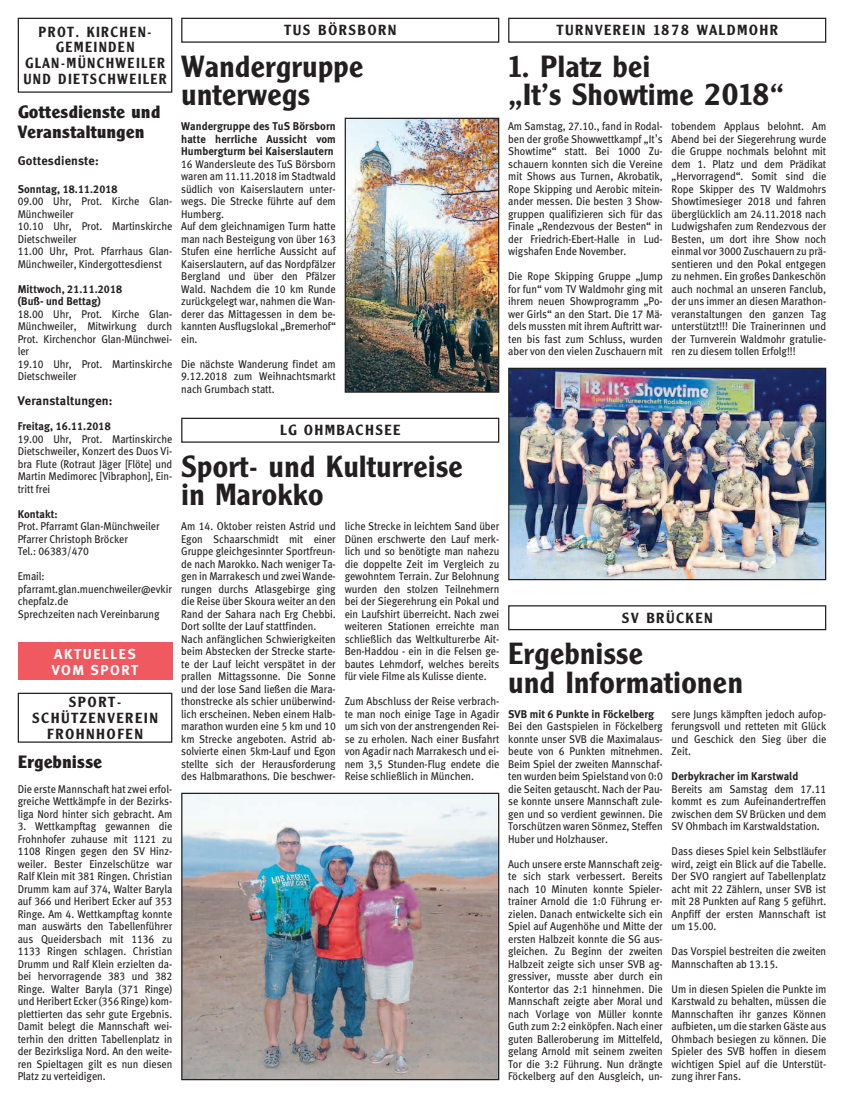
<style>
.page{position:relative;width:844px;height:1102px;background:#fff}
.page>*{position:absolute;margin:0;border:0;box-sizing:border-box;transform-origin:0 0}
.t1{font:600 30px/28.8px "M Clearface Gothic";letter-spacing:.01em;color:#231f20}
.t2{font:700 17.5px/20px "M Clearface Gothic";letter-spacing:.01em;color:#231f20}
.t3{font:600 14.38px/15.9px "M Clearface Gothic";letter-spacing:.115em;color:#231f20;text-align:center}
.t4{font:600 14.38px/15.9px "M Clearface Gothic";letter-spacing:.115em;color:#231f20;text-align:center;scale:.95 1}
.t5{font:14.38px/15.9px "Meta Bold LF";letter-spacing:.11em;color:#fff}
.t6{font:12.5px "Meta Bold LF";letter-spacing:.01em;color:#231f20}
.t7{font:11.25px/12.5px "Meta Book LF";letter-spacing:-.005em;color:#231f20;text-align:justify;scale:.92 1}
.t8{font:11.25px/12.5px "Meta Bold LF";letter-spacing:.005em;color:#231f20;scale:.96 1}
.s1{font-family:"Lucida Grande"}
</style>
<div class="page">
<div style="left:18px;top:18px;width:154px;height:75px;border:1px solid #231f20"></div>
<div style="left:18px;top:643px;width:154px;height:37px;background:#f0595f"></div>
<div style="left:18px;top:693px;width:154px;height:50px;border:1px solid #231f20"></div>
<div style="left:181px;top:18px;width:318px;height:25px;border:1px solid #231f20"></div>
<div style="left:508px;top:605px;width:318px;height:25px;border:1px solid #231f20"></div>
<img style="left:347px;top:120px;width:150px;height:271px">
<div style="left:345px;top:118px;width:154px;height:275px;border:1px solid #231f20"></div>
<div style="left:181px;top:418px;width:318px;height:25px;border:1px solid #231f20"></div>
<img style="left:183px;top:795px;width:314px;height:283px">
<div style="left:181px;top:793px;width:318px;height:287px;border:1px solid #231f20"></div>
<div style="left:508px;top:18px;width:318px;height:25px;border:1px solid #231f20"></div>
<img style="left:510px;top:370px;width:314px;height:208px">
<div style="left:508px;top:368px;width:318px;height:212px;border:1px solid #231f20"></div>
<p class="t4" style="left:23px;top:25px;width:152px">PROT. KIRCHEN-<br>GEMEINDEN<br>GLAN-MÜNCHWEILER<br>UND DIETSCHWEILER</p>
<h2 class="t2" style="left:18px;top:103px;width:144px">Gottesdienste und<br>Veranstaltungen</h2>
<p class="t6" style="left:18px;top:156px;width:83px">Gottesdienste:</p>
<p class="t8" style="left:18px;top:184px;width:106px">Sonntag, 18.11.2018</p>
<p class="t7" style="left:18px;top:196px;width:170px;text-align:left">09.00 Uhr, Prot. Kirche Glan-<br>Münchweiler<br>10.10 Uhr, Prot. Martinskirche<br>Dietschweiler<br>11.00 Uhr, Prot. Pfarrhaus Glan-<br>Münchweiler, Kindergottesdienst</p>
<p class="t8" style="left:18px;top:284px;width:110px">Mittwoch, 21.11.2018 (Buß- und Bettag)</p>
<p class="t7" style="left:18px;top:309px;width:170px;text-align:left">18.00 Uhr, Prot. Kirche Glan-<br>Münchweiler, Mitwirkung durch<br>Prot. Kirchenchor Glan-Münchwei&shy;ler<br>19.10 Uhr, Prot. Martinskirche<br>Dietschweiler</p>
<p class="t6" style="left:18px;top:396px;width:96px">Veranstaltungen:</p>
<p class="t8" style="left:18px;top:421px;width:98px">Freitag, 16.11.2018</p>
<p class="t7" style="left:18px;top:434px;width:170px">19.00 Uhr, Prot. Martinskirche Dietschweiler, Konzert des Duos Vi&shy;bra Flute (Rotraut Jäger [Flöte] und Martin Medimorec [Vibraphon], Ein&shy;tritt frei</p>
<p class="t8" style="left:18px;top:509px;width:43px">Kontakt:</p>
<p class="t7" style="left:18px;top:521px;width:156px;text-align:left">Prot. Pfarramt Glan-Münchweiler<br>Pfarrer Christoph Bröcker<br>Tel.: 06383/470</p>
<p class="t7" style="left:18px;top:571px;width:169px;text-align:left">Email: pfarramt.glan.muenchweiler@evkir chepfalz.de<br>Sprechzeiten nach Vereinbarung</p>
<p class="t5" style="left:52px;top:647px;width:88px">AKTUELLES<br>VOM SPORT</p>
<p class="t3" style="left:32px;top:695px;width:127px">SPORT-<br>SCHÜTZENVEREIN<br>FROHNHOFEN</p>
<h2 class="t2" style="left:18px;top:753px;width:86px">Ergebnisse</h2>
<p class="t7" style="left:18px;top:784px;width:170px">Die erste Mannschaft hat zwei erfol&shy;greiche Wettkämpfe in der Bezirks&shy;liga Nord hinter sich gebracht. Am</p>
<p class="t7" style="left:18px;top:821px;width:170px">3. Wettkampftag gewannen die Frohnhofer zuhause mit 1121 zu 1108 Ringen gegen den SV Hinz&shy;weiler. Bester Einzelschütze war Ralf Klein mit 381 Ringen. Christian Drumm kam auf 374, Walter Baryla auf 366 und Heribert Ecker auf 353<br>Ringe. Am 4. Wettkampftag konnte man auswärts den Tabellenführer aus Queidersbach mit 1136 zu 1133 Ringen schlagen. Christian Drumm und Ralf Klein erzielten da&shy;bei hervorragende 383 und 382<br>Ringe. Walter Baryla (371 Ringe) und Heribert Ecker (356 Ringe) kom&shy;plettierten das sehr gute Ergebnis.<br>Damit belegt die Mannschaft wei&shy;terhin den dritten Tabellenplatz in der Bezirksliga Nord. An den weite&shy;ren Spieltagen gilt es nun diesen Platz zu verteidigen.</p>
<p class="t3" style="left:284px;top:24px;width:113px">TUS BÖRSBORN</p>
<h1 class="t1" style="left:181px;top:54px;width:184px">Wandergruppe unterwegs</h1>
<p class="t8" style="left:181px;top:121px;width:163px;text-align:justify">Wandergruppe des TuS Börsborn hatte herrliche Aussicht vom Humbergturm bei Kaiserslautern</p>
<p class="t7" style="left:181px;top:159px;width:170px;text-align:left">16 Wandersleute des TuS Börsborn waren am 11.11.2018 im Stadtwald südlich von Kaiserslautern unter&shy;wegs. Die Strecke führte auf dem<br>Humberg.<br>Auf dem gleichnamigen Turm hatte man nach Besteigung von über 163<br>Stufen eine herrliche Aussicht auf<br>Kaiserslautern, auf das Nordpfälzer<br>Bergland und über den Pfälzer<br>Wald. Nachdem die 10 km Runde zurückgelegt war, nahmen die Wan&shy;derer das Mittagessen in dem be&shy;kannten Ausflugslokal „Bremerhof“ ein.</p>
<p class="t7" style="left:181px;top:359px;width:170px">Die nächste Wanderung findet am 9.12.2018 zum Weihnachtsmarkt nach Grumbach statt.</p>
<p class="t3" style="left:556px;top:24px;width:223px">TURNVEREIN 1878 WALDMOHR</p>
<h1 class="t1" style="left:508px;top:54px;width:277px">1. Platz bei<br>„It’s Showtime 2018“</h1>
<p class="t7" style="left:508px;top:121px;width:170px">Am Samstag, 27.10., fand in Rodal&shy;ben der große Showwettkampf „It<span class="s1">’</span>s Showtime“ statt. Bei 1000 Zu&shy;schauern konnten sich die Vereine mit Shows aus Turnen, Akrobatik, Rope Skipping und Aerobic mitein&shy;ander messen. Die besten 3 Show&shy;gruppen qualifizieren sich für das Finale „Rendezvous der Besten“ in der Friedrich-Ebert-Halle in Lud&shy;wigshafen Ende November.</p>
<p class="t7" style="left:508px;top:271px;width:170px">Die Rope Skipping Gruppe „Jump for fun“ vom TV Waldmohr ging mit ihrem neuen Showprogramm „Po&shy;wer Girls“ an den Start. Die 17 Mä&shy;dels mussten mit ihrem Auftritt war&shy;ten bis fast zum Schluss, wurden aber von den vielen Zuschauern mit</p>
<p class="t7" style="left:672px;top:121px;width:170px">tobendem Applaus belohnt. Am Abend bei der Siegerehrung wurde die Gruppe nochmals belohnt mit dem 1. Platz und dem Prädikat „Hervorragend“. Somit sind die Rope Skipper des TV Waldmohrs Showtimesieger 2018 und fahren überglücklich am 24.11.2018 nach Ludwigshafen zum Rendezvous der Besten, um dort ihre Show noch einmal vor 3000 Zuschauern zu prä&shy;sentieren und den Pokal entgegen zu nehmen. Ein großes Dankeschön auch nochmal an unseren Fanclub, der uns immer an diesen Marathon&shy;veranstaltungen den ganzen Tag unterstützt!!! Die Trainerinnen und der Turnverein Waldmohr gratulie&shy;ren zu diesem tollen Erfolg!!!</p>
<p class="t3" style="left:280px;top:424px;width:122px">LG OHMBACHSEE</p>
<h1 class="t1" style="left:181px;top:454px;width:283px">Sport- und Kulturreise in Marokko</h1>
<p class="t7" style="left:181px;top:521px;width:170px;text-align:left">Am 14. Oktober reisten Astrid und Egon Schaarschmidt mit einer Gruppe gleichgesinnter Sportfreun&shy;de nach Marokko. Nach weniger Ta&shy;gen in Marrakesch und zwei Wande&shy;rungen durchs Atlasgebirge ging die Reise über Skoura weiter an den Rand der Sahara nach Erg Chebbi.<br>Dort sollte der Lauf stattfinden.<br>Nach anfänglichen Schwierigkeiten beim Abstecken der Strecke starte&shy;te der Lauf leicht verspätet in der prallen Mittagssonne. Die Sonne und der lose Sand ließen die Mara&shy;thonstrecke als schier unüberwind&shy;lich erscheinen. Neben einem Halb&shy;marathon wurden eine 5 km und 10 km Strecke angeboten. Astrid ab&shy;solvierte einen 5km-Lauf und Egon stellte sich der Herausforderung des Halbmarathons. Die beschwer-</p>
<p class="t7" style="left:345px;top:521px;width:170px">liche Strecke in leichtem Sand über Dünen erschwerte den Lauf merk&shy;lich und so benötigte man nahezu die doppelte Zeit im Vergleich zu gewohntem Terrain. Zur Belohnung wurden den stolzen Teilnehmern bei der Siegerehrung ein Pokal und ein Laufshirt überreicht. Nach zwei weiteren Stationen erreichte man schließlich das Weltkulturerbe Ait-Ben-Haddou - ein in die Felsen ge&shy;bautes Lehmdorf, welches bereits für viele Filme als Kulisse diente.</p>
<p class="t7" style="left:345px;top:696px;width:170px">Zum Abschluss der Reise verbrach&shy;te man noch einige Tage in Agadir um sich von der anstrengenden Rei&shy;se zu erholen. Nach einer Busfahrt von Agadir nach Marrakesch und ei&shy;nem 3,5 Stunden-Flug endete die Reise schließlich in München.</p>
<p class="t3" style="left:622px;top:611px;width:92px">SV BRÜCKEN</p>
<h1 class="t1" style="left:508px;top:642px;width:236px">Ergebnisse<br>und Informationen</h1>
<p class="t8" style="left:508px;top:709px;width:154px">SVB mit 6 Punkte in Föckelberg</p>
<p class="t7" style="left:508px;top:721px;width:170px">Bei den Gastspielen in Föckelberg konnte unser SVB die Maximalaus&shy;beute von 6 Punkten mitnehmen.<br>Beim Spiel der zweiten Mannschaf&shy;ten wurden beim Spielstand von 0:0 die Seiten getauscht. Nach der Pau&shy;se konnte unsere Mannschaft zule&shy;gen und so verdient gewinnen. Die Torschützen waren Sönmez, Steffen Huber und Holzhauser.</p>
<p class="t7" style="left:508px;top:859px;width:170px">Auch unsere erste Mannschaft zeig&shy;te sich stark verbessert. Bereits nach 10 Minuten konnte Spieler&shy;trainer Arnold die 1:0 Führung er&shy;zielen. Danach entwickelte sich ein Spiel auf Augenhöhe und Mitte der ersten Halbzeit konnte die SG aus&shy;gleichen. Zu Beginn der zweiten Halbzeit zeigte sich unser SVB ag&shy;gressiver, musste aber durch ein Kontertor das 2:1 hinnehmen. Die Mannschaft zeigte aber Moral und nach Vorlage von Müller konnte Guth zum 2:2 einköpfen. Nach einer guten Balleroberung im Mittelfeld, gelang Arnold mit seinem zweiten Tor die 3:2 Führung. Nun drängte Föckelberg auf den Ausgleich, un-</p>
<p class="t7" style="left:672px;top:709px;width:170px">sere Jungs kämpften jedoch aufop&shy;ferungsvoll und retteten mit Glück und Geschick den Sieg über die Zeit.</p>
<p class="t8" style="left:672px;top:771px;width:133px">Derbykracher im Karstwald</p>
<p class="t7" style="left:672px;top:784px;width:170px">Bereits am Samstag dem 17.11 kommt es zum Aufeinandertreffen zwischen dem SV Brücken und dem SV Ohmbach im Karstwaldstation.</p>
<p class="t7" style="left:672px;top:846px;width:170px">Dass dieses Spiel kein Selbstläufer wird, zeigt ein Blick auf die Tabelle.<br>Der SVO rangiert auf Tabellenplatz acht mit 22 Zählern, unser SVB ist mit 28 Punkten auf Rang 5 geführt.<br>Anpfiff der ersten Mannschaft ist um 15.00.</p>
<p class="t7" style="left:672px;top:946px;width:170px">Das Vorspiel bestreiten die zweiten<br>Mannschaften ab 13.15.</p>
<p class="t7" style="left:672px;top:984px;width:170px">Um in diesen Spielen die Punkte im Karstwald zu behalten, müssen die Mannschaften ihr ganzes Können aufbieten, um die starken Gäste aus Ohmbach besiegen zu können. Die Spieler des SVB hoffen in diesem wichtigen Spiel auf die Unterstüt&shy;zung ihrer Fans.</p>
</div>
